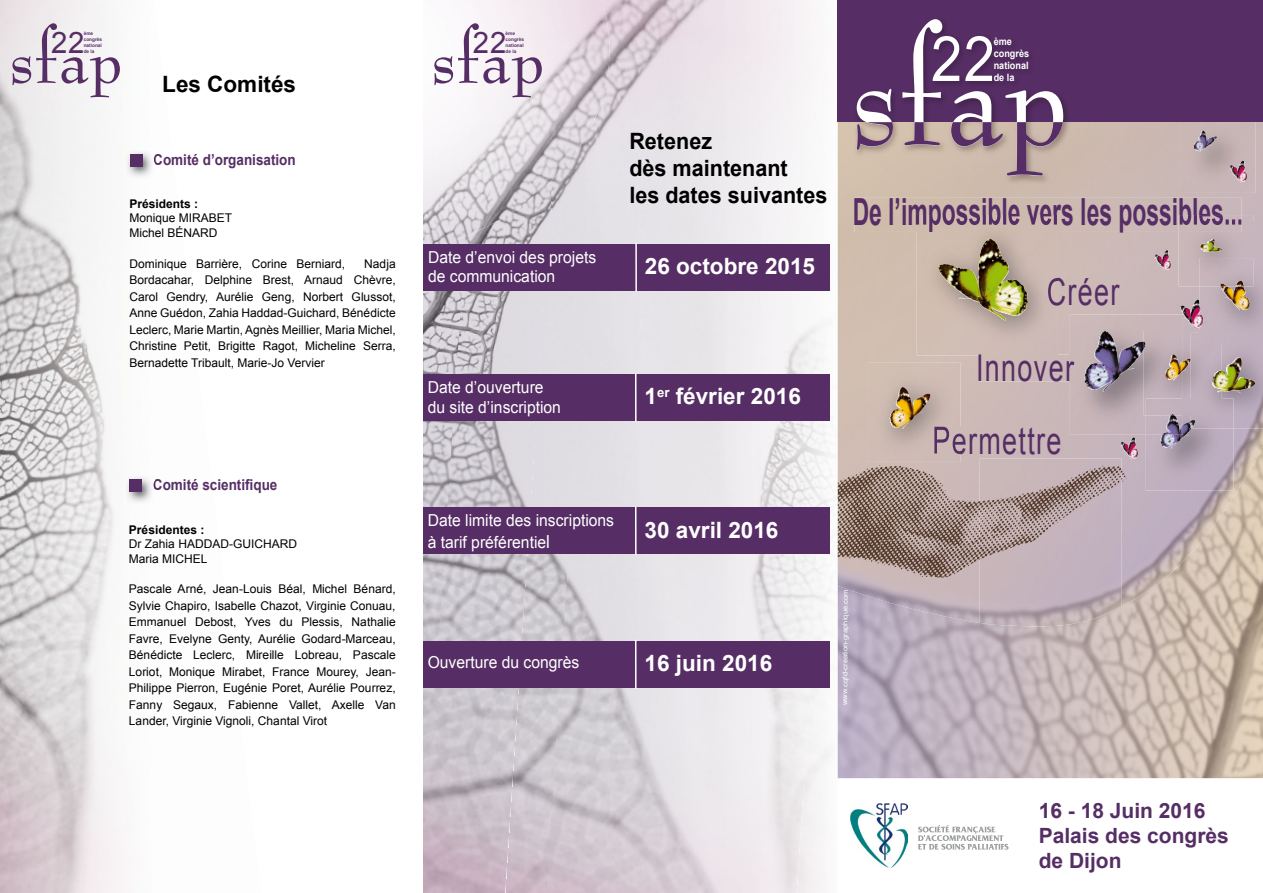
<style>
.page{position:relative;width:1263px;height:893px;background:#fff}
.page>*{position:absolute;margin:0;border:0;box-sizing:border-box;transform-origin:0 0}
.t1{font:62.55px "Arial";color:#fff;scale:.9 1}
.t2{font:700 37.35px "Arial";color:#562e65;scale:.61 1}
.t3{font:37.35px/76.1px "Arial";letter-spacing:.05em;color:#562e65;scale:.72 1}
.t4{font:29.55px "Arial";color:#562e65}
.t5{font:700 22.5px "Arial";color:#fff}
.t6{font:700 22.5px/27px "Arial";color:#000;scale:.96 1}
.t7{font:700 22.5px "Arial";color:#000}
.t8{font:700 21px/25.2px "Arial";color:#562e65}
.t9{font:16.5px/19.8px "Arial";color:#fff;scale:.95 1}
.t10{font:700 15px "Arial";color:#562e65;scale:.9 1}
.t11{font:12px/16.5px "Arial";color:#000}
.t12{font:700 12px "Arial";color:#000}
.t13{font:700 10.05px/12.1px "Arial";color:#fff;text-align:justify;scale:.9 1}
.t14{font:6.75px "Arial";letter-spacing:.005em;color:#fff;scale:1.11 1}
.t15{font:700 4.8px/5.7px "Arial";color:#562e65;text-align:justify}
.s1{font-size:18px}
</style>
<div class="page">
<img style="left:0;top:0;width:115px;height:693px">
<img style="left:0;top:328px;width:37px;height:565px">
<img style="left:25px;top:693px;width:98px;height:200px">
<img style="left:599px;top:0;width:239px;height:374px">
<img style="left:423px;top:291px;width:129px;height:602px">
<img style="left:796px;top:265px;width:42px;height:628px">
<img style="left:423px;top:291px;width:42px;height:587px">
<img style="left:552px;top:421px;width:276px;height:412px">
<img style="left:546px;top:803px;width:255px;height:90px">
<img style="left:423px;top:0;width:186px;height:244px">
<img style="left:838px;top:462px;width:425px;height:316px">
<img style="left:1027px;top:122px;width:236px;height:100px">
<div style="left:884px;top:232px;width:47px;height:131px;background:#d1bdaf"></div>
<img style="left:931px;top:355px;width:48px;height:169px">
<div style="left:978px;top:355px;width:95px;height:118px;background:#cbb9b7"></div>
<img style="left:884px;top:462px;width:26px;height:40px">
<img style="left:1073px;top:434px;width:73px;height:38px">
<img style="left:1216px;top:428px;width:47px;height:95px">
<img style="left:1121px;top:472px;width:95px;height:135px">
<img style="left:979px;top:458px;width:142px;height:168px">
<div style="left:854px;top:198px;width:387px;height:34px;background:#cdbab1"></div>
<div style="left:1058px;top:278px;width:62px;height:28px;background:#cdbab7"></div>
<div style="left:960px;top:427px;width:100px;height:27px;background:#cab8b8"></div>
<img style="left:879px;top:465px;width:228px;height:3px">
<img style="left:880px;top:466px;width:14px;height:15px">
<img style="left:1065px;top:466px;width:54px;height:21px">
<img style="left:913px;top:541px;width:90px;height:3px">
<div style="left:838px;top:0;width:425px;height:122px;background:#562e65"></div>
<img style="left:852px;top:22px;width:221px;height:165px">
<svg style="left:902px;top:19px;width:40px;height:127px"></svg>
<svg style="left:951px;top:90px;width:112px;height:86px"></svg>
<svg style="left:857px;top:89px;width:36px;height:61px"></svg>
<img style="left:1070px;top:314px;width:113px;height:120px">
<img style="left:1070px;top:354px;width:4px;height:28px">
<img style="left:1084px;top:332px;width:60px;height:60px">
<img style="left:1146px;top:415px;width:87px;height:76px">
<img style="left:1146px;top:415px;width:17px;height:19px">
<img style="left:1160px;top:421px;width:31px;height:27px">
<img style="left:1163px;top:415px;width:20px;height:19px">
<img style="left:1179px;top:122px;width:76px;height:71px">
<img style="left:1194px;top:131px;width:23px;height:21px">
<img style="left:868px;top:363px;width:92px;height:99px">
<img style="left:934px;top:427px;width:26px;height:27px">
<img style="left:889px;top:387px;width:41px;height:42px">
<img style="left:1183px;top:331px;width:16px;height:68px">
<img style="left:1144px;top:331px;width:39px;height:84px">
<svg style="left:1144px;top:342px;width:2px;height:7px"></svg>
<img style="left:1146px;top:399px;width:45px;height:16px">
<img style="left:1165px;top:354px;width:25px;height:26px">
<img style="left:1199px;top:258px;width:64px;height:75px">
<img style="left:1199px;top:331px;width:22px;height:2px">
<img style="left:1220px;top:286px;width:30px;height:24px">
<img style="left:917px;top:215px;width:141px;height:17px">
<img style="left:1048px;top:278px;width:10px;height:28px">
<img style="left:978px;top:354px;width:80px;height:1px">
<img style="left:938px;top:239px;width:90px;height:82px">
<img style="left:1221px;top:333px;width:42px;height:95px">
<img style="left:1191px;top:399px;width:42px;height:29px">
<svg style="left:1191px;top:420px;width:4px;height:8px"></svg>
<img style="left:1191px;top:333px;width:30px;height:82px">
<img style="left:1221px;top:357px;width:34px;height:36px">
<img style="left:1212px;top:370px;width:9px;height:22px">
<img style="left:1178px;top:215px;width:75px;height:71px">
<img style="left:1178px;top:215px;width:63px;height:17px">
<img style="left:1199px;top:258px;width:54px;height:28px">
<img style="left:1220px;top:281px;width:24px;height:5px">
<img style="left:1200px;top:239px;width:22px;height:14px">
<img style="left:1180px;top:299px;width:19px;height:30px">
<img style="left:1199px;top:301px;width:4px;height:27px">
<img style="left:1121px;top:437px;width:17px;height:22px">
<img style="left:1155px;top:250px;width:16px;height:21px">
<img style="left:1230px;top:160px;width:17px;height:23px">
<svg style="left:918px;top:825px;width:90px;height:25px"></svg>
<img style="left:127px;top:151px;width:25px;height:26px">
<img style="left:131px;top:154px;width:24px;height:14px">
<div style="left:130px;top:154px;width:12px;height:13px;background:#562e65"></div>
<img style="left:126px;top:477px;width:25px;height:26px">
<img style="left:130px;top:479px;width:24px;height:14px">
<div style="left:129px;top:480px;width:13px;height:12px;background:#562e65"></div>
<div style="left:423px;top:244px;width:407px;height:47px;background:#562e65"></div>
<hr style="left:635px;top:243px;width:2px;height:48px;background:#fff">
<div style="left:423px;top:374px;width:406px;height:47px;background:#562e65"></div>
<hr style="left:635px;top:373px;width:1px;height:49px;background:#fff">
<div style="left:423px;top:507px;width:406px;height:47px;background:#562e65"></div>
<hr style="left:635px;top:506px;width:1px;height:49px;background:#fff">
<div style="left:423px;top:641px;width:406px;height:47px;background:#562e65"></div>
<hr style="left:635px;top:640px;width:1px;height:49px;background:#fff">
<img style="left:850px;top:804px;width:57px;height:63px">
<svg style="left:12px;top:23px;width:108px;height:74px"></svg>
<svg style="left:434px;top:23px;width:108px;height:74px"></svg>
<h3 class="t4" style="left:51px;top:23px;width:35px">22</h3>
<p class="t15" style="left:506px;top:37px;width:20px">congrès national de la</p>
<h3 class="t4" style="left:473px;top:23px;width:35px">22</h3>
<p class="t15" style="left:84px;top:31px;width:11px">ème</p>
<p class="t15" style="left:506px;top:31px;width:11px">ème</p>
<p class="t15" style="left:84px;top:37px;width:20px">congrès national de la</p>
<h3 class="t7" style="left:162px;top:69px;width:135px">Les Comités</h3>
<h1 class="t1" style="left:931px;top:18px;width:73px">22</h1>
<p class="t13" style="left:994px;top:36px;width:22px">ème</p>
<p class="t13" style="left:994px;top:48px;width:41px">congrès national de la</p>
<p class="t10" style="left:153px;top:149px;width:160px">Comité d’organisation</p>
<p class="t12" style="left:129px;top:196px;width:70px">Présidents :</p>
<p class="t11" style="left:129px;top:211px;width:104px;line-height:14.4px">Monique MIRABET<br>Michel BÉNARD</p>
<p class="t11" style="left:129px;top:255px;width:217px">Dominique Barrière, Corine Berniard,</p>
<p class="t11" style="left:129px;top:255px;width:268px;text-align:justify;text-indent:235px">Nadja Bordacahar, Delphine Brest, Arnaud Chèvre, Carol Gendry, Aurélie Geng, Norbert Glussot, Anne Guédon, Zahia Haddad-Guichard, Bénédicte Leclerc, Marie Martin, Agnès Meillier, Maria Michel, Christine Petit, Brigitte Ragot, Micheline Serra, Bernadette Tribault, Marie-Jo Vervier</p>
<p class="t10" style="left:153px;top:475px;width:140px">Comité scientifique</p>
<p class="t12" style="left:129px;top:521px;width:77px">Présidentes :</p>
<p class="t11" style="left:129px;top:537px;width:169px;line-height:14.4px">Dr Zahia HADDAD-GUICHARD<br>Maria MICHEL</p>
<p class="t11" style="left:129px;top:581px;width:268px;text-align:justify">Pascale Arné, Jean-Louis Béal, Michel Bénard, Sylvie Chapiro, Isabelle Chazot, Virginie Conuau, Emmanuel Debost, Yves du Plessis, Nathalie Favre, Evelyne Genty, Aurélie Godard-Marceau, Bénédicte Leclerc, Mireille Lobreau, Pascale Loriot, Monique Mirabet, France Mourey, Jean-Philippe Pierron, Eugénie Poret, Aurélie Pourrez, Fanny Segaux, Fabienne Vallet, Axelle Van Lander, Virginie Vignoli, Chantal Virot</p>
<h3 class="t6" style="left:629px;top:128px;width:208px">Retenez<br>dès maintenant<br>les dates suivantes</h3>
<h3 class="t9" style="left:428px;top:247px;width:178px">Date d’envoi des projets de communication</h3>
<h3 class="t5" style="left:645px;top:251px;width:172px">26 octobre 2015</h3>
<h3 class="t9" style="left:428px;top:377px;width:142px">Date d’ouverture du site d’inscription</h3>
<h3 class="t5" style="left:645px;top:381px;width:158px">1<sup>er</sup> février 2016</h3>
<h2 class="t2" style="left:853px;top:187px;width:641px">De l’impossible vers les possibles...</h2>
<h2 class="t3" style="left:976px;top:254px;width:201px;text-indent:71px">Créer<br>Innover</h2>
<h2 class="t3" style="left:932px;top:403px;width:181px">Permettre</h2>
<h3 class="t9" style="left:428px;top:510px;width:198px;line-height:21.6px">Date limite des inscriptions à tarif préférentie<span class="s1">l</span></h3>
<h3 class="t5" style="left:645px;top:515px;width:135px">30 avril 2016</h3>
<h3 class="t9" style="left:428px;top:653px;width:161px">Ouverture du congrès</h3>
<h3 class="t5" style="left:645px;top:648px;width:129px">16 juin 2016</h3>
<p class="t14" style="left:841px;top:705px;width:106px;rotate:-90deg">www.cqfd-creation-graphique.com</p>
<h3 class="t8" style="left:1039px;top:798px;width:192px">16 - 18 Juin 2016<br>Palais des congrès de Dijon</h3>
</div>
